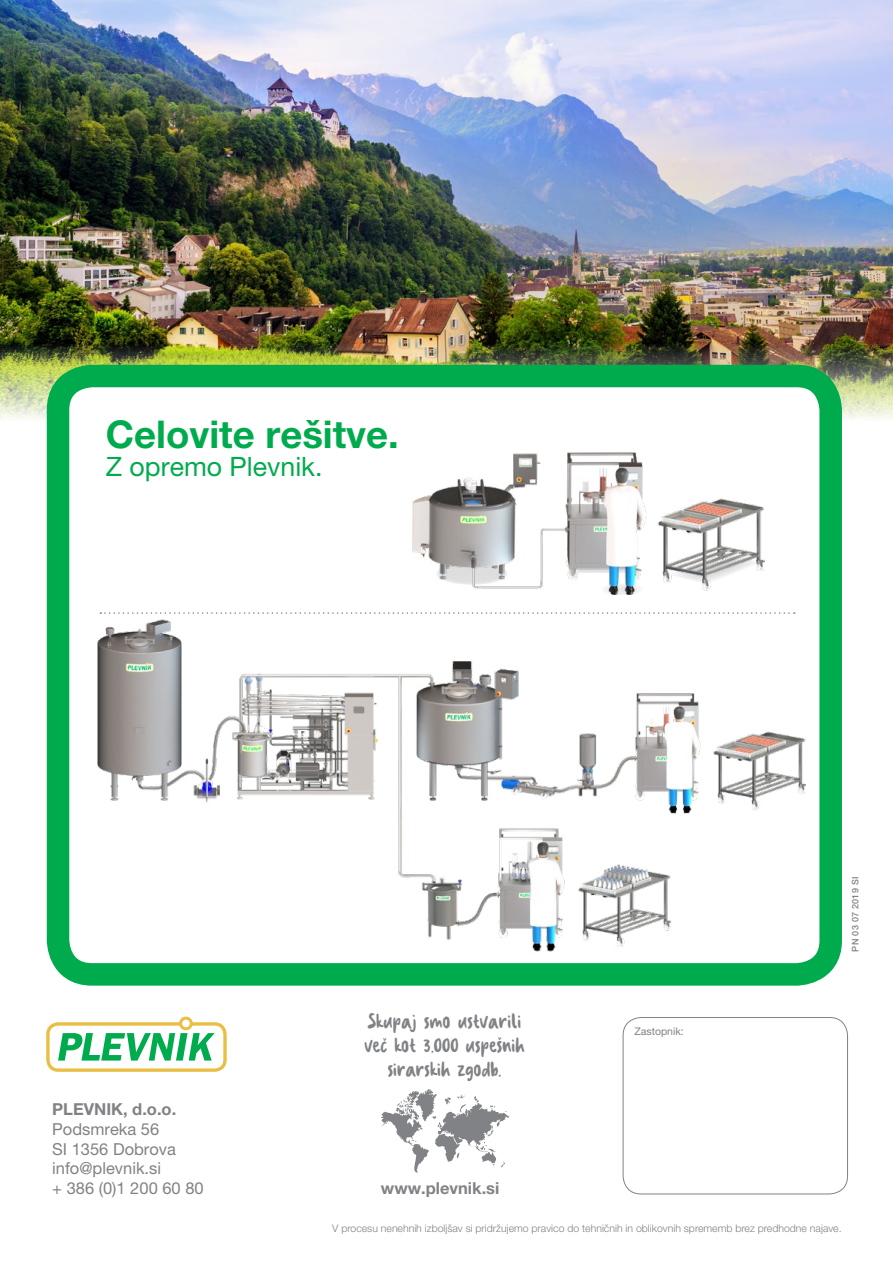
<style>
.page{position:relative;width:893px;height:1263px;background:#fff}
.page>*{position:absolute;margin:0;border:0;box-sizing:border-box;transform-origin:0 0}
.t1{font:700 38.25px "Helvetica Neue LT Pro";color:#00ab4e}
.t2{font:26.7px "Helvetica Neue LT Pro";color:#00ab4e}
.t3{font:21px/23.9px "Sookie";color:#808285;text-align:center}
.t4{font:16.5px/19.8px "Helvetica Neue LT Pro";color:#808285}
.t5{font:700 16.5px "Helvetica Neue LT Pro";color:#808285}
.t6{font:300 10.5px "Helvetica Neue LT Pro";color:#808285}
.t7{font:10.5px "Helvetica Neue LT Pro";color:#808285}
.t8{font:500 9px "Helvetica Neue LT Pro";letter-spacing:.03em;color:#808285}
</style>
<div class="page">
<img style="left:0;top:0;width:893px;height:438px">
<div style="left:58px;top:376px;width:773px;height:598px;background:#fff;border-radius:34px"></div>
<div style="left:47px;top:365px;width:795px;height:621px;border:22px solid #00ab4e;border-radius:34px"></div>
<img style="left:98px;top:619px;width:708px;height:346px">
<svg style="left:380px;top:1089px;width:129px;height:84px"></svg>
<svg style="left:46px;top:1016px;width:181px;height:56px"></svg>
<div style="left:623px;top:1017px;width:225px;height:177px;border:1px solid #808285;border-radius:18px"></div>
<svg style="left:100px;top:612px;width:695px;height:2px"></svg>
<svg style="left:601px;top:583px;width:42px;height:12px"></svg>
<img style="left:412px;top:452px;width:353px;height:142px">
<h1 class="t1" style="left:106px;top:410px;width:294px">Celovite rešitve.</h1>
<h2 class="t2" style="left:106px;top:450px;width:218px">Z opremo Plevnik.</h2>
<h3 class="t5" style="left:52px;top:1099px;width:126px">PLEVNIK, d.o.o.</h3>
<h3 class="t4" style="left:52px;top:1119px;width:153px">Podsmreka 56<br>SI 1356 Dobrova info@plevnik.si<br>+ 386 (0)1 200 60 80</h3>
<h3 class="t3" style="left:365px;top:1009px;width:161px">Skupaj smo ustvarili več kot 3.000 uspešnih sirarskih zgodb.</h3>
<p class="t7" style="left:634px;top:1025px;width:51px">Zastopnik:</p>
<p class="t8" style="left:850px;top:951px;width:76px;rotate:-90deg">PN 03 07 2019 SI</p>
<h3 class="t5" style="left:381px;top:1178px;width:120px">www.plevnik.si</h3>
<p class="t6" style="left:332px;top:1222px;width:511px">V procesu nenehnih izboljšav si pridržujemo pravico do tehničnih in oblikovnih sprememb brez predhodne najave.</p>
</div>
